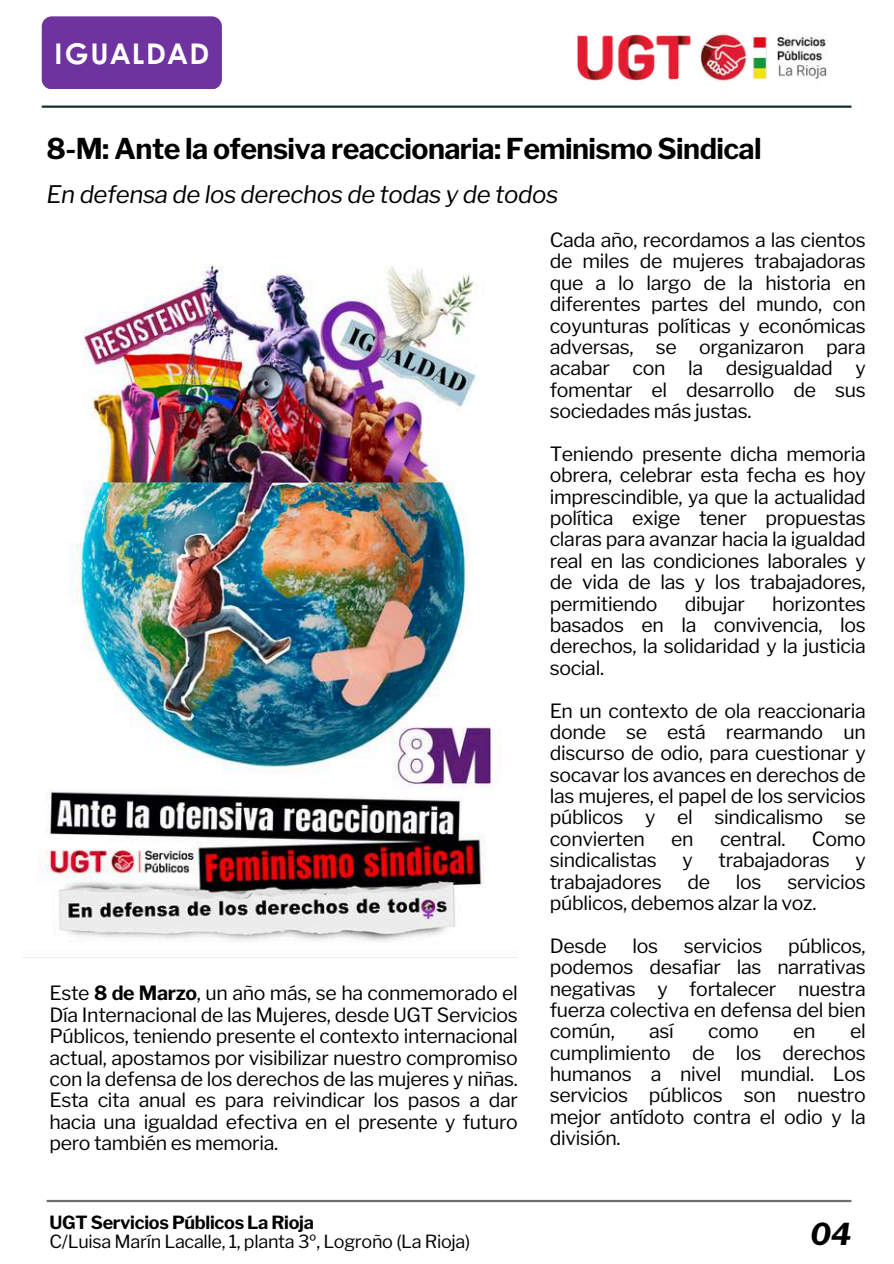
<style>
.page{position:relative;width:894px;height:1264px;background:#fff}
.page>*{position:absolute;margin:0;border:0;box-sizing:border-box;transform-origin:0 0}
.t1{font:italic 700 30px "Libre Franklin";color:#000}
.t2{font:700 28.5px "Libre Franklin";letter-spacing:-.02em;color:#000}
.t3{font:700 28.5px "Century Gothic";letter-spacing:.06em;color:#fff}
.t4{font:italic 24px "Libre Franklin";letter-spacing:-.015em;color:#020202}
.t5{font:19.5px/21.3px "Libre Franklin";letter-spacing:-.015em;color:#020202;text-align:justify}
.t6{font:18px "Libre Franklin";letter-spacing:-.015em;color:#020202}
.t7{font:700 18px "Libre Franklin";letter-spacing:-.015em;color:#020202}
.s1{font-weight:700}
</style>
<div class="page">
<hr style="left:47px;top:1199px;width:804px;height:3px;background:#6d6d6d">
<img style="left:575px;top:33px;width:253px;height:49px">
<hr style="left:42px;top:105px;width:809px;height:3px;background:#153035">
<div style="left:42px;top:16px;width:180px;height:73px;background:#6e339f"></div>
<img style="left:37px;top:265px;width:456px;height:676px">
<h2 class="t3" style="left:54px;top:32px;width:156px">IGUALDAD</h2>
<h2 class="t2" style="left:47px;top:131px;width:716px">8-M: Ante la ofensiva reaccionaria: Feminismo Sindical</h2>
<p class="t4" style="left:47px;top:180px;width:513px">En defensa de los derechos de todas y de todos</p>
<p class="t5" style="left:49px;top:982px;width:470px">Este <span class="s1">8 de Marzo</span>, un año más, se ha conmemorado el Día Internacional de las Mujeres, desde UGT Servicios Públicos, teniendo presente el contexto internacional actual, apostamos por visibilizar nuestro compromiso con la defensa de los derechos de las mujeres y niñas.<br>Esta cita anual es para reivindicar los pasos a dar hacia una igualdad efectiva en el presente y futuro pero también es memoria.</p>
<p class="t7" style="left:49px;top:1211px;width:266px">UGT Servicios Públicos La Rioja</p>
<p class="t6" style="left:49px;top:1230px;width:422px">C/Luisa Marín Lacalle, 1, planta 3º, Logroño (La Rioja)</p>
<p class="t5" style="left:549px;top:229px;width:317px">Cada año, recordamos a las cientos de miles de mujeres trabajadoras que a lo largo de la historia en diferentes partes del mundo, con coyunturas políticas y económicas adversas, se organizaron para acabar con la desigualdad y fomentar el desarrollo de sus sociedades más justas.</p>
<p class="t5" style="left:549px;top:443px;width:317px">Teniendo presente dicha memoria obrera, celebrar esta fecha es hoy imprescindible, ya que la actualidad política exige tener propuestas claras para avanzar hacia la igualdad real en las condiciones laborales y de vida de las y los trabajadores, permitiendo</p>
<p class="t5" style="left:549px;top:593px;width:317px;text-indent:222px">horizontes basados en la convivencia, los derechos, la solidaridad y la justicia social.</p>
<p class="t5" style="left:549px;top:699px;width:317px">En un contexto de ola reaccionaria donde se está rearmando un discurso de odio, para cuestionar y socavar los avances en derechos de las mujeres, el papel de los servicios públicos y el sindicalismo se convierten</p>
<p class="t5" style="left:684px;top:593px;width:62px">dibujar</p>
<p class="t5" style="left:671px;top:828px;width:24px">en</p>
<p class="t5" style="left:719px;top:828px;width:67px">central.</p>
<p class="t5" style="left:811px;top:828px;width:55px">Como</p>
<p class="t5" style="left:549px;top:849px;width:109px">sindicalistas</p>
<p class="t5" style="left:682px;top:849px;width:12px">y</p>
<p class="t5" style="left:718px;top:849px;width:113px">trabajadoras</p>
<p class="t5" style="left:855px;top:849px;width:12px">y</p>
<p class="t5" style="left:549px;top:870px;width:113px">trabajadores</p>
<p class="t5" style="left:687px;top:870px;width:24px">de</p>
<p class="t5" style="left:735px;top:870px;width:27px">los</p>
<p class="t5" style="left:549px;top:870px;width:317px;text-indent:237px">servicios públicos, debemos alzar la voz.</p>
<p class="t5" style="left:549px;top:935px;width:59px">Desde</p>
<p class="t5" style="left:632px;top:935px;width:27px">los</p>
<p class="t5" style="left:683px;top:935px;width:80px">servicios</p>
<p class="t5" style="left:549px;top:935px;width:317px;text-indent:238px">públicos, podemos desafiar las narrativas negativas y fortalecer nuestra fuerza colectiva en defensa del bien común,</p>
<p class="t5" style="left:649px;top:1020px;width:26px">así</p>
<p class="t5" style="left:708px;top:1020px;width:52px">como</p>
<p class="t5" style="left:793px;top:1020px;width:24px">en</p>
<p class="t5" style="left:549px;top:1020px;width:317px;text-indent:300px">el cumplimiento de los derechos humanos a nivel mundial. Los servicios públicos son nuestro mejor antídoto contra el odio y la división.</p>
<h1 class="t1" style="left:809px;top:1216px;width:43px">04</h1>
</div>
